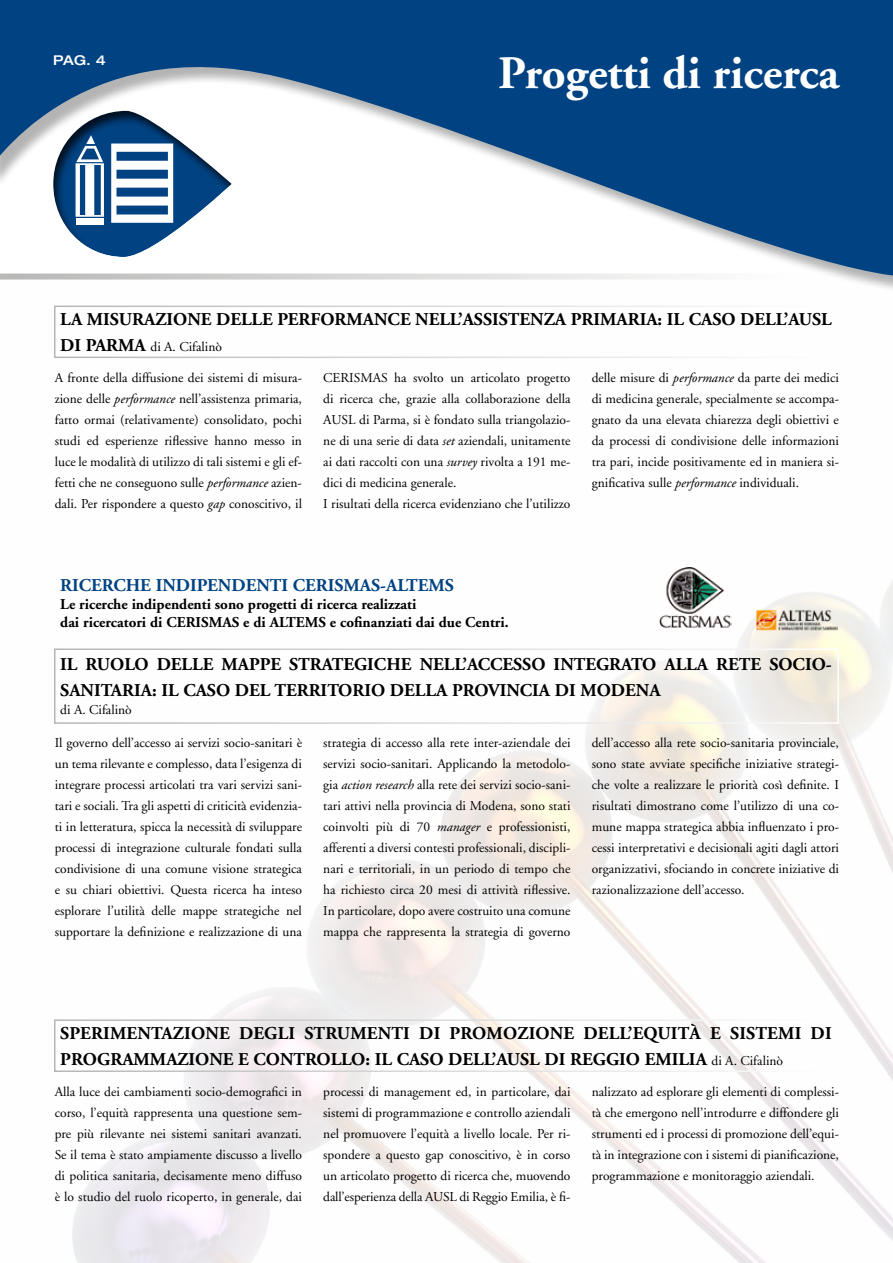
<style>
.page{position:relative;width:893px;height:1263px;background:#fff}
.page>*{position:absolute;margin:0;border:0;box-sizing:border-box;transform-origin:0 0}
.t1{font:700 46.5px "Adobe Garamond";color:#fff}
.t2{font:700 18px/25.5px "Adobe Garamond";color:#000}
.t3{font:700 18px "Adobe Garamond";color:#004282}
.t4{font:700 15px/18px "Adobe Garamond";color:#000}
.t5{font:13.5px/21px "Adobe Garamond";color:#000;text-align:justify}
.t6{font:500 expanded 13.5px "Helvetica Neue";color:#fff}
.s1{font-weight:700;font-size:18px}
.s2{font-style:italic}
.s3{font-weight:400;font-size:13.5px}
</style>
<div class="page">
<img style="left:72px;top:580px;width:821px;height:683px">
<svg style="left:0;top:0;width:893px;height:306px;fill:#004282"></svg>
<svg style="left:0;top:274px;width:801px;height:6px"></svg>
<div style="left:50px;top:109px;width:182px;height:149px;background:#000;opacity:.75"></div>
<div style="left:76px;top:218px;width:28px;height:7px;background:#fff"></div>
<svg style="left:76px;top:135px;width:28px;height:82px"></svg>
<svg style="left:111px;top:144px;width:62px;height:79px"></svg>
<div style="left:54px;top:306px;width:785px;height:52px;border:2px solid #fff"></div>
<div style="left:54px;top:1019px;width:785px;height:53px;border:2px solid #fff"></div>
<div style="left:54px;top:648px;width:785px;height:76px;border:2px solid #fff"></div>
<img style="left:756px;top:593px;width:81px;height:38px">
<img style="left:660px;top:567px;width:71px;height:60px">
<p class="t6" style="left:53px;top:52px;width:54px">PAG. 4</p>
<h1 class="t1" style="left:498px;top:48px;width:342px">Progetti di ricerca</h1>
<h2 class="t2" style="left:60px;top:307px;width:773px">LA MISURAZIONE DELLE PERFORMANCE NELL’ASSISTENZA PRIMARIA: IL CASO DELL’AUSL</h2>
<p class="t5" style="left:60px;top:336px;width:163px"><span class="s1">DI PARMA</span> di A. Cifalinò</p>
<p class="t5" style="left:55px;top:368px;width:249px">A fronte della diffusione dei sistemi di misura&shy;zione delle <span class="s2">performance</span> nell’assistenza primaria, fatto ormai (relativamente) consolidato, pochi studi ed esperienze riflessive hanno messo in luce le modalità di utilizzo di tali sistemi e gli ef&shy;fetti che ne conseguono sulle <span class="s2">performance</span> azien&shy;dali. Per rispondere a questo <span class="s2">gap</span> conoscitivo, il</p>
<p class="t5" style="left:323px;top:368px;width:249px;text-align:left">CERISMAS ha svolto un articolato progetto di ricerca che, grazie alla collaborazione della AUSL di Parma, si è fondato sulla triangolazio&shy;ne di una serie di data <span class="s2">set</span> aziendali, unitamente ai dati raccolti con una <span class="s2">survey</span> rivolta a 191 me&shy;dici di medicina generale.<br>I risultati della ricerca evidenziano che l’utilizzo</p>
<p class="t5" style="left:592px;top:368px;width:249px">delle misure di <span class="s2">performance</span> da parte dei medici di medicina generale, specialmente se accompa&shy;gnato da una elevata chiarezza degli obiettivi e da processi di condivisione delle informazioni tra pari, incide positivamente ed in maniera si&shy;gnificativa sulle <span class="s2">performance</span> individuali.</p>
<h2 class="t3" style="left:60px;top:575px;width:395px">RICERCHE INDIPENDENTI CERISMAS-ALTEMS</h2>
<p class="t4" style="left:60px;top:595px;width:450px">Le ricerche indipendenti sono progetti di ricerca realizzati<br>dai ricercatori di CERISMAS e di ALTEMS e cofinanziati dai due Centri.</p>
<h2 class="t2" style="left:60px;top:652px;width:773px">IL RUOLO DELLE MAPPE STRATEGICHE NELL’ACCESSO INTEGRATO ALLA RETE SOCIO-<br>SANITARIA: IL CASO DEL TERRITORIO DELLA PROVINCIA DI MODENA</h2>
<p class="t5" style="left:60px;top:699px;width:73px">di A. Cifalinò</p>
<p class="t5" style="left:55px;top:732px;width:249px">Il governo dell’accesso ai servizi socio-sanitari è un tema rilevante e complesso, data l’esigenza di integrare processi articolati tra vari servizi sani&shy;tari e sociali. Tra gli aspetti di criticità evidenzia&shy;ti in letteratura, spicca la necessità di sviluppare processi di integrazione culturale fondati sulla condivisione di una comune visione strategica e su chiari obiettivi. Questa ricerca ha inteso esplorare l’utilità delle mappe strategiche nel supportare la definizione e realizzazione di una</p>
<p class="t5" style="left:323px;top:732px;width:249px">strategia di accesso alla rete inter-aziendale dei servizi socio-sanitari. Applicando la metodolo&shy;gia <span class="s2">action research</span> alla rete dei servizi socio-sani&shy;tari attivi nella provincia di Modena, sono stati coinvolti più di 70 <span class="s2">manager</span> e professionisti, afferenti a diversi contesti professionali, discipli&shy;nari e territoriali, in un periodo di tempo che ha richiesto circa 20 mesi di attività riflessive.<br>In particolare, dopo avere costruito una comune mappa che rappresenta la strategia di governo</p>
<p class="t5" style="left:592px;top:732px;width:249px">dell’accesso alla rete socio-sanitaria provinciale, sono state avviate specifiche iniziative strategi&shy;che volte a realizzare le priorità così definite. I risultati dimostrano come l’utilizzo di una co&shy;mune mappa strategica abbia influenzato i pro&shy;cessi interpretativi e decisionali agiti dagli attori organizzativi, sfociando in concrete iniziative di razionalizzazione dell’accesso.</p>
<h2 class="t2" style="left:60px;top:1021px;width:773px">SPERIMENTAZIONE DEGLI STRUMENTI DI PROMOZIONE DELL’EQUITÀ E SISTEMI DI<br>PROGRAMMAZIONE E CONTROLLO: IL CASO DELL’AUSL DI REGGIO EMILIA <span class="s3">di A. Cifalinò</span></h2>
<p class="t5" style="left:55px;top:1082px;width:249px">Alla luce dei cambiamenti socio-demografici in corso, l’equità rappresenta una questione sem&shy;pre più rilevante nei sistemi sanitari avanzati.<br>Se il tema è stato ampiamente discusso a livello di politica sanitaria, decisamente meno diffuso è lo studio del ruolo ricoperto, in generale, dai</p>
<p class="t5" style="left:323px;top:1082px;width:249px">processi di management ed, in particolare, dai sistemi di programmazione e controllo aziendali nel promuovere l’equità a livello locale. Per ri&shy;spondere a questo gap conoscitivo, è in corso un articolato progetto di ricerca che, muovendo dall’esperienza della AUSL di Reggio Emilia, è fi-</p>
<p class="t5" style="left:592px;top:1082px;width:249px">nalizzato ad esplorare gli elementi di complessi&shy;tà che emergono nell’introdurre e diffondere gli strumenti ed i processi di promozione dell’equi&shy;tà in integrazione con i sistemi di pianificazione, programmazione e monitoraggio aziendali.</p>
</div>
